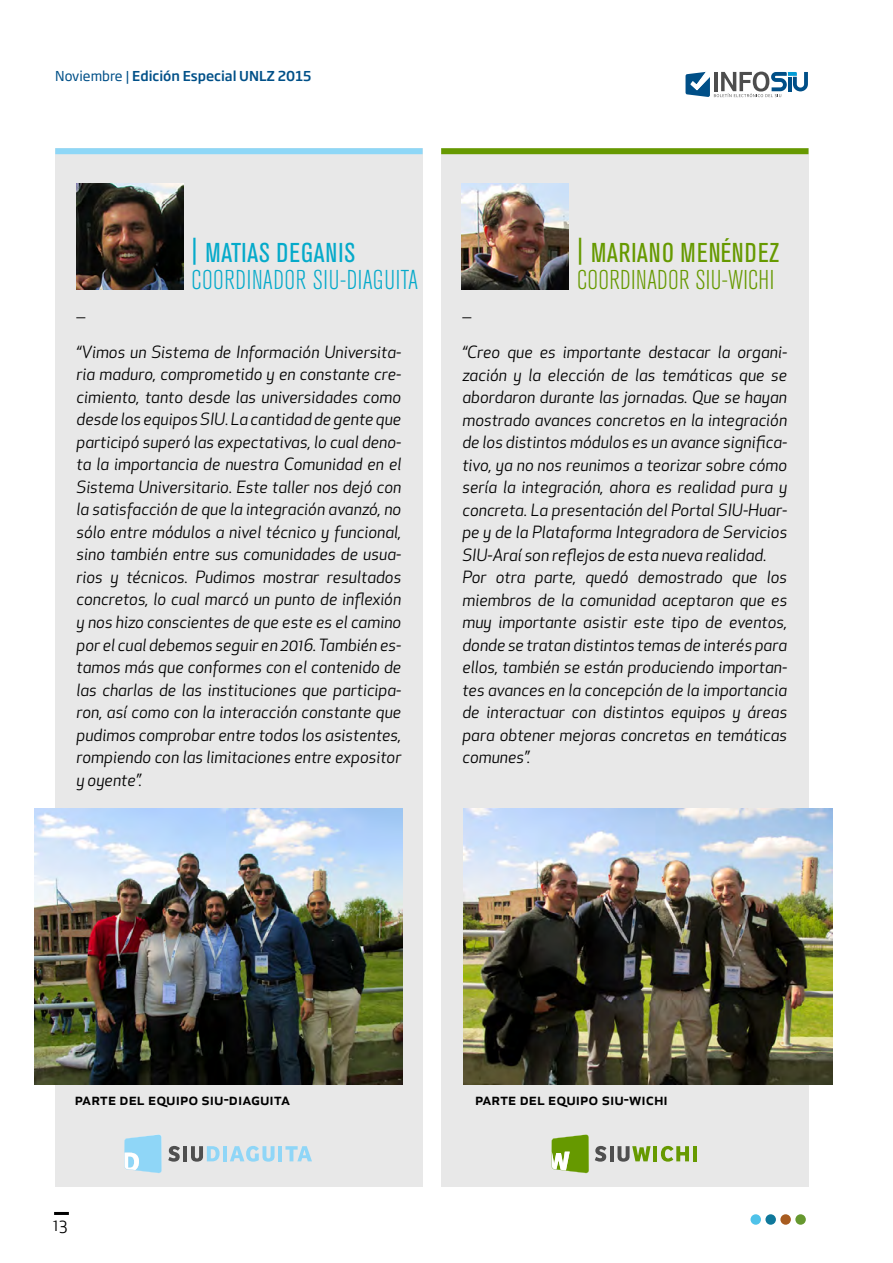
<style>
.page{position:relative;width:893px;height:1263px;background:#fff}
.page>*{position:absolute;margin:0;border:0;box-sizing:border-box;transform-origin:0 0}
.t1{font:300 condensed 27px "Akzidenz Grotesk BE";letter-spacing:.02em;color:#05aaca}
.t2{font:300 condensed 27px "Akzidenz Grotesk BE";letter-spacing:.01em;color:#690}
.t3{font:condensed 27px "Akzidenz Grotesk BE";letter-spacing:.03em;color:#690}
.t4{font:condensed 27px "Akzidenz Grotesk BE";letter-spacing:.03em;color:#05aaca}
.t5{font:18px "Minion Pro";color:#000}
.t6{font:italic 16.5px/22.5px "Apex New";color:#000;text-align:justify}
.t7{font:500 16.5px "Apex New";color:#000}
.t8{font:16.5px "Apex New";color:#000}
.t9{font:500 13.5px "Soho Gothic Pro";color:#005088}
.s1{font-weight:400}
</style>
<div class="page">
<svg style="left:685px;top:71px;width:123px;height:27px"></svg>
<hr style="left:54px;top:1212px;width:15px;height:3px;background:#000">
<div style="left:55px;top:148px;width:368px;height:1038px;background:#e8e8e8"></div>
<div style="left:441px;top:148px;width:367px;height:1038px;background:#e8e8e8"></div>
<div style="left:55px;top:148px;width:368px;height:6px;background:#8ed7f7"></div>
<div style="left:441px;top:148px;width:367px;height:6px;background:#690"></div>
<img style="left:77px;top:183px;width:106px;height:107px">
<img style="left:462px;top:183px;width:106px;height:107px">
<img style="left:34px;top:808px;width:368px;height:276px">
<img style="left:464px;top:808px;width:368px;height:276px">
<svg style="left:552px;top:1134px;width:37px;height:39px"></svg>
<svg style="left:595px;top:1146px;width:11px;height:16px"></svg>
<hr style="left:610px;top:1146px;width:4px;height:15px;background:#4f4f4f">
<svg style="left:617px;top:1146px;width:34px;height:16px"></svg>
<hr style="left:653px;top:1146px;width:4px;height:15px;background:#690">
<svg style="left:661px;top:1146px;width:28px;height:16px"></svg>
<hr style="left:693px;top:1146px;width:4px;height:15px;background:#690">
<svg style="left:124px;top:1134px;width:38px;height:39px"></svg>
<svg style="left:168px;top:1146px;width:12px;height:16px"></svg>
<hr style="left:183px;top:1146px;width:4px;height:15px;background:#4f4f4f">
<svg style="left:191px;top:1146px;width:29px;height:16px"></svg>
<hr style="left:223px;top:1146px;width:4px;height:15px;background:#8fd6f7">
<svg style="left:230px;top:1146px;width:45px;height:16px"></svg>
<hr style="left:278px;top:1146px;width:4px;height:15px;background:#8fd6f7">
<svg style="left:285px;top:1146px;width:27px;height:15px"></svg>
<div style="left:750px;top:1214px;width:11px;height:11px;background:#4fc2e9;border-radius:50%"></div>
<div style="left:765px;top:1214px;width:11px;height:11px;background:#0f789b;border-radius:50%"></div>
<div style="left:780px;top:1214px;width:11px;height:11px;background:#a85c20;border-radius:50%"></div>
<div style="left:795px;top:1214px;width:11px;height:11px;background:#66982f;border-radius:50%"></div>
<p class="t9" style="left:55px;top:66px;width:258px"><span class="s1">Noviembre |</span> Edición Especial UNLZ 2015</p>
<h1 class="t4" style="left:191px;top:238px;width:165px">| MATIAS DEGANIS</h1>
<h1 class="t1" style="left:191px;top:265px;width:229px">COORDINADOR SIU-DIAGUITA</h1>
<h1 class="t3" style="left:577px;top:238px;width:203px">| MARIANO MENÉNDEZ</h1>
<h1 class="t2" style="left:577px;top:265px;width:199px">COORDINADOR SIU-WICHI</h1>
<p class="t5" style="left:77px;top:298px;width:10px">_</p>
<p class="t5" style="left:462px;top:298px;width:10px">_</p>
<p class="t6" style="left:77px;top:341px;width:326px">“Vimos un Sistema de Información Universita&shy;ria maduro, comprometido y en constante cre&shy;cimiento, tanto desde las universidades como desde los equipos SIU. La cantidad de gente que participó superó las expectativas, lo cual deno&shy;ta la importancia de nuestra Comunidad en el Sistema Universitario. Este taller nos dejó con la satisfacción de que la integración avanzó, no sólo entre módulos a nivel técnico y funcional, sino también entre sus comunidades de usua&shy;rios y técnicos. Pudimos mostrar resultados concretos, lo cual marcó un punto de inflexión y nos hizo conscientes de que este es el camino por el cual debemos seguir en 2016. También es&shy;tamos más que conformes con el contenido de las charlas de las instituciones que participa&shy;ron, así como con la interacción constante que pudimos comprobar entre todos los asistentes, rompiendo con las limitaciones entre expositor y oyente”.</p>
<p class="t6" style="left:462px;top:341px;width:326px;text-align:left">“Creo que es importante destacar la organi&shy;zación y la elección de las temáticas que se abordaron durante las jornadas. Que se hayan mostrado avances concretos en la integración de los distintos módulos es un avance significa&shy;tivo, ya no nos reunimos a teorizar sobre cómo sería la integración, ahora es realidad pura y concreta. La presentación del Portal SIU-Huar&shy;pe y de la Plataforma Integradora de Servicios SIU-Araí son reflejos de esta nueva realidad.<br>Por otra parte, quedó demostrado que los miembros de la comunidad aceptaron que es muy importante asistir este tipo de eventos, donde se tratan distintos temas de interés para ellos, también se están produciendo importan&shy;tes avances en la concepción de la importancia de interactuar con distintos equipos y áreas para obtener mejoras concretas en temáticas comunes”.</p>
<p class="t7" style="left:75px;top:1087px;width:217px">parte del equipo siu-diaguita</p>
<p class="t7" style="left:475px;top:1087px;width:194px">parte del equipo siu-wichi</p>
<p class="t8" style="left:53px;top:1214px;width:16px">13</p>
</div>
